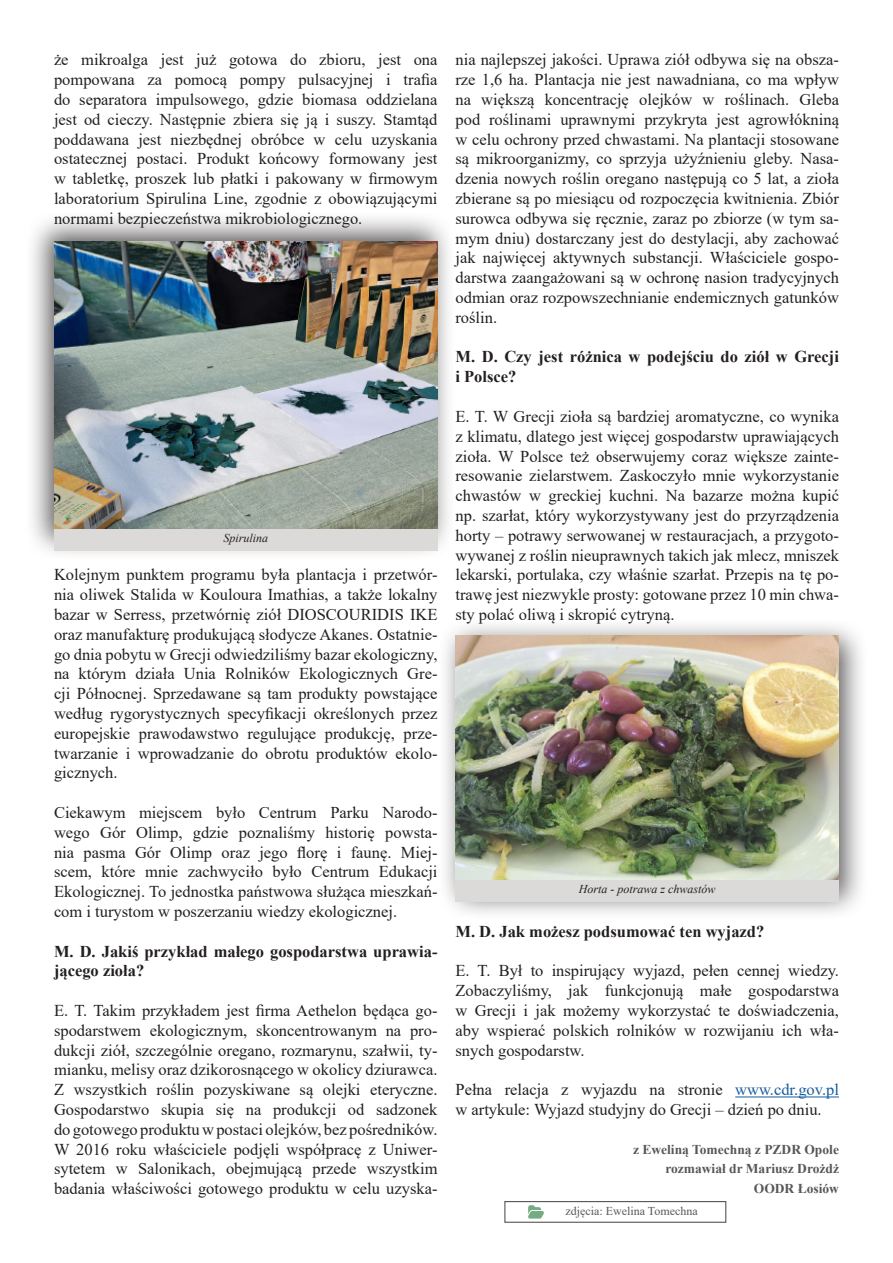
<style>
.page{position:relative;width:893px;height:1263px;background:#fff}
.page>*{position:absolute;margin:0;border:0;box-sizing:border-box;transform-origin:0 0}
.t1{font:16.5px/19.8px "Times New Roman";color:#231f20;text-align:justify}
.t2{font:700 16.5px/19.8px "Times New Roman";color:#231f20}
.t3{font:700 13.5px "Times New Roman";color:#575755}
.t4{font:italic 12px "Times New Roman";color:#231f20}
.t5{font:12px "Times New Roman";color:#575755}
.s1{color:#175d9e}
</style>
<div class="page">
<hr style="left:735px;top:1096px;width:104px;height:1px;background:#175d9e">
<div style="left:24px;top:211px;width:432px;height:350px;background:#231f20;opacity:.75"></div>
<img style="left:54px;top:241px;width:383px;height:288px">
<div style="left:438px;top:618px;width:431px;height:303px;background:#231f20;opacity:.75"></div>
<img style="left:455px;top:636px;width:384px;height:244px">
<div style="left:504px;top:1201px;width:222px;height:22px;border:1px solid #575755"></div>
<svg style="left:528px;top:1205px;width:16px;height:13px"></svg>
<div style="left:54px;top:529px;width:383px;height:22px;background:#dbdad8"></div>
<div style="left:455px;top:880px;width:384px;height:22px;background:#dbdad8"></div>
<p class="t1" style="left:54px;top:49px;width:385px">że mikroalga jest już gotowa do zbioru, jest ona pompowana za pomocą pompy pulsacyjnej i trafia do separatora impulsowego, gdzie biomasa oddzielana jest od cieczy. Następnie zbiera się ją i suszy. Stamtąd</p>
<p class="t1" style="left:54px;top:129px;width:385px">poddawana jest niezbędnej obróbce w celu uzyskania ostatecznej postaci. Produkt końcowy formowany jest w tabletkę, proszek lub płatki i pakowany w firmowym laboratorium Spirulina Line, zgodnie z obowiązującymi normami bezpieczeństwa mikrobiologicznego.</p>
<p class="t4" style="left:223px;top:530px;width:46px">Spirulina</p>
<p class="t1" style="left:54px;top:564px;width:385px">Kolejnym punktem programu była plantacja i przetwór&shy;nia oliwek Stalida w Kouloura Imathias, a także lokalny bazar w Serress, przetwórnię ziół DIOSCOURIDIS IKE oraz manufakturę produkującą słodycze Akanes. Ostatnie&shy;go dnia pobytu w Grecji odwiedziliśmy bazar ekologiczny,</p>
<p class="t1" style="left:54px;top:663px;width:385px">na którym działa Unia Rolników Ekologicznych Gre&shy;cji Północnej. Sprzedawane są tam produkty powstające</p>
<p class="t1" style="left:54px;top:703px;width:385px">według rygorystycznych specyfikacji określonych przez europejskie prawodawstwo regulujące produkcję, prze&shy;twarzanie i wprowadzanie do obrotu produktów ekolo&shy;gicznych.</p>
<p class="t1" style="left:54px;top:802px;width:385px">Ciekawym miejscem było Centrum Parku Narodo&shy;wego Gór Olimp, gdzie poznaliśmy historię powsta&shy;nia pasma Gór Olimp oraz jego florę i faunę. Miej&shy;scem, które mnie zachwyciło było Centrum Edukacji</p>
<p class="t1" style="left:54px;top:881px;width:385px">Ekologicznej. To jednostka państwowa służąca mieszkań&shy;com i turystom w poszerzaniu wiedzy ekologicznej.</p>
<p class="t2" style="left:54px;top:941px;width:385px">M. D. Jakiś przykład małego gospodarstwa uprawia&shy;jącego zioła?</p>
<p class="t1" style="left:54px;top:1000px;width:385px">E. T. Takim przykładem jest firma Aethelon będąca go&shy;spodarstwem ekologicznym, skoncentrowanym na pro&shy;dukcji ziół, szczególnie oregano, rozmarynu, szałwii, ty&shy;mianku, melisy oraz dzikorosnącego w okolicy dziurawca.</p>
<p class="t1" style="left:54px;top:1079px;width:385px">Z wszystkich roślin pozyskiwane są olejki eteryczne.</p>
<p class="t1" style="left:54px;top:1099px;width:385px">Gospodarstwo skupia się na produkcji od sadzonek do gotowego produktu w postaci olejków, bez pośredników.</p>
<p class="t1" style="left:54px;top:1138px;width:385px">W 2016 roku właściciele podjęli współpracę z Uniwer&shy;sytetem w Salonikach, obejmującą przede wszystkim</p>
<p class="t1" style="left:54px;top:1178px;width:385px">badania właściwości gotowego produktu w celu uzyska-</p>
<p class="t1" style="left:455px;top:49px;width:385px">nia najlepszej jakości. Uprawa ziół odbywa się na obsza&shy;rze 1,6 ha. Plantacja nie jest nawadniana, co ma wpływ na większą koncentrację olejków w roślinach. Gleba pod roślinami uprawnymi przykryta jest agrowłókniną w celu ochrony przed chwastami. Na plantacji stosowane są mikroorganizmy, co sprzyja użyźnieniu gleby. Nasa&shy;dzenia nowych roślin oregano następują co 5 lat, a zioła zbierane są po miesiącu od rozpoczęcia kwitnienia. Zbiór surowca odbywa się ręcznie, zaraz po zbiorze (w tym sa&shy;mym dniu) dostarczany jest do destylacji, aby zachować jak najwięcej aktywnych substancji. Właściciele gospo&shy;darstwa zaangażowani są w ochronę nasion tradycyjnych odmian oraz rozpowszechnianie endemicznych gatunków roślin.</p>
<p class="t2" style="left:455px;top:347px;width:385px">M. D. Czy jest różnica w podejściu do ziół w Grecji</p>
<p class="t2" style="left:455px;top:366px;width:62px">i Polsce?</p>
<p class="t1" style="left:455px;top:406px;width:385px">E. T. W Grecji zioła są bardziej aromatyczne, co wynika z klimatu, dlatego jest więcej gospodarstw uprawiających zioła. W Polsce też obserwujemy coraz większe zainte&shy;resowanie zielarstwem. Zaskoczyło mnie wykorzystanie chwastów w greckiej kuchni. Na bazarze można kupić np. szarłat, który wykorzystywany jest do przyrządzenia horty – potrawy serwowanej w restauracjach, a przygoto&shy;wywanej z roślin nieuprawnych takich jak mlecz, mniszek lekarski, portulaka, czy właśnie szarłat. Przepis na tę po&shy;trawę jest niezwykle prosty: gotowane przez 10 min chwa&shy;sty polać oliwą i skropić cytryną.</p>
<p class="t4" style="left:579px;top:881px;width:138px">Horta - potrawa z chwastów</p>
<p class="t2" style="left:455px;top:921px;width:310px">M. D. Jak możesz podsumować ten wyjazd?</p>
<p class="t1" style="left:455px;top:960px;width:385px">E. T. Był to inspirujący wyjazd, pełen cennej wiedzy.</p>
<p class="t1" style="left:455px;top:980px;width:385px">Zobaczyliśmy, jak funkcjonują małe gospodarstwa w Grecji i jak możemy wykorzystać te doświadczenia, aby wspierać polskich rolników w rozwijaniu ich wła&shy;snych gospodarstw.</p>
<p class="t1" style="left:455px;top:1079px;width:385px">Pełna relacja z wyjazdu na stronie <span class="s1">www.cdr.gov.pl</span></p>
<p class="t1" style="left:455px;top:1099px;width:368px">w artykule: Wyjazd studyjny do Grecji – dzień po dniu.</p>
<p class="t3" style="left:633px;top:1140px;width:207px">z Eweliną Tomechną z PZDR Opole</p>
<p class="t3" style="left:665px;top:1159px;width:175px">rozmawiał dr Mariusz Drożdż</p>
<p class="t3" style="left:754px;top:1179px;width:87px">OODR Łosiów</p>
<p class="t5" style="left:566px;top:1202px;width:134px">zdjęcia: Ewelina Tomechna</p>
</div>
